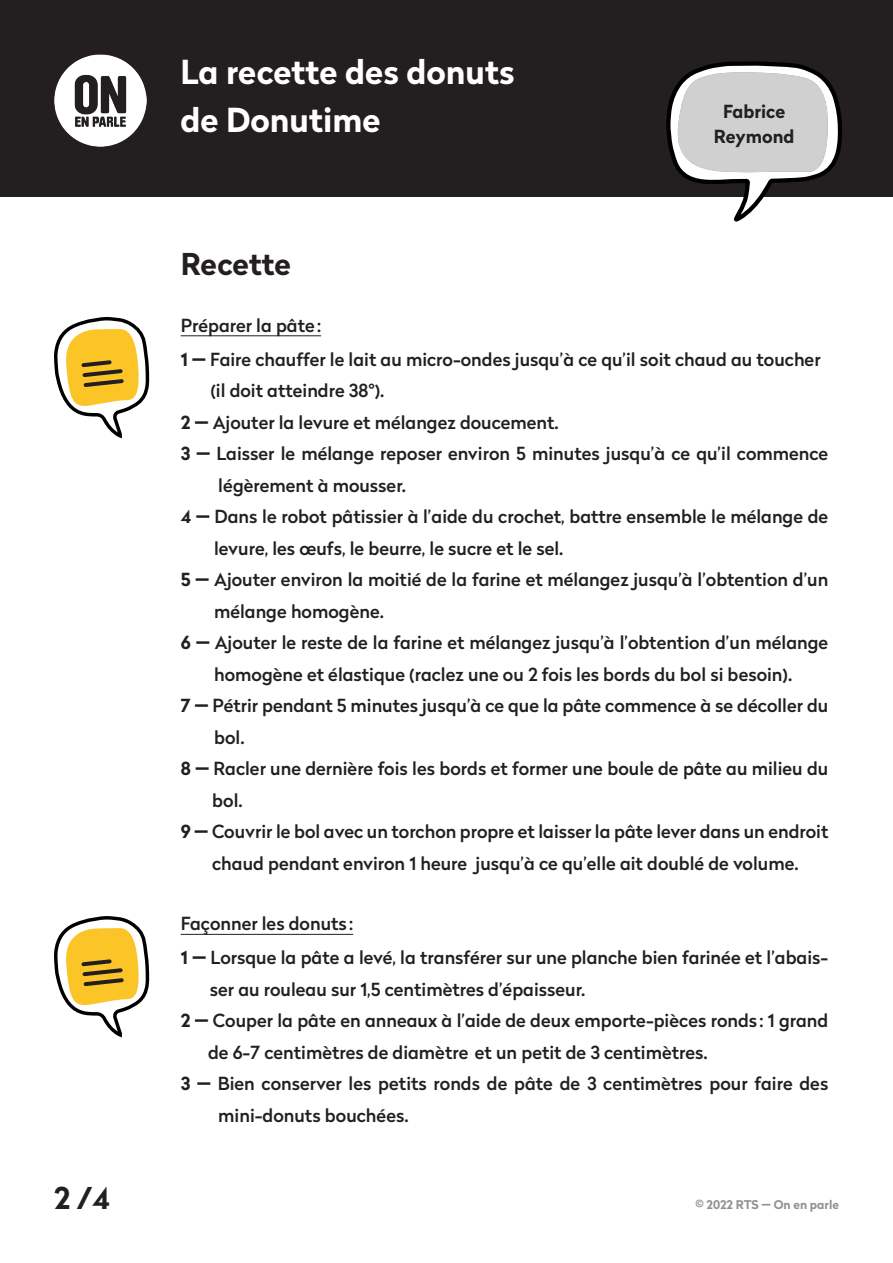
<style>
.page{position:relative;width:893px;height:1263px;background:#fff}
.page>*{position:absolute;margin:0;border:0;box-sizing:border-box;transform-origin:0 0}
.t1{font:700 33px "Radikal";color:#fff}
.t2{font:700 30px "Radikal";color:#231f20}
.t3{font:500 18px/31.5px "Radikal";color:#231f20}
.t4{font:700 18px "Radikal";color:#231f20}
.t5{font:700 12px "Radikal";color:#8e9392}
.s1{font-weight:700}
</style>
<div class="page">
<div style="left:0;top:0;width:893px;height:197px;background:#231f20"></div>
<hr style="left:181px;top:335px;width:140px;height:1px;background:#231f20">
<hr style="left:181px;top:934px;width:172px;height:1px;background:#231f20">
<svg style="left:54px;top:317px;width:95px;height:121px"></svg>
<svg style="left:54px;top:916px;width:95px;height:121px"></svg>
<img style="left:54px;top:54px;width:93px;height:93px">
<svg style="left:666px;top:61px;width:176px;height:161px"></svg>
<h2 class="t2" style="left:54px;top:1176px;width:57px">2 /4</h2>
<p class="t1" style="left:180px;top:48px;width:336px">La recette des donuts</p>
<p class="t1" style="left:180px;top:96px;width:201px">de Donutime</p>
<p class="t2" style="left:181px;top:242px;width:112px">Recette</p>
<p class="t4" style="left:723px;top:98px;width:64px">Fabrice</p>
<p class="t4" style="left:714px;top:123px;width:82px">Reymond</p>
<p class="t3" style="left:181px;top:309px;width:142px">Préparer la pâte:</p>
<p class="t3" style="left:181px;top:343px;width:641px"><span class="s1">1 —</span> Faire chauffer le lait au micro-ondes jusqu’à ce qu’il soit chaud au toucher</p>
<p class="t3" style="left:210px;top:374px;width:175px">(il doit atteindre 38°).</p>
<p class="t3" style="left:181px;top:406px;width:380px"><span class="s1">2 —</span> Ajouter la levure et mélangez doucement.</p>
<p class="t3" style="left:218px;top:437px;width:611px;text-indent:-38px"><span class="s1">3 —</span> Laisser le mélange reposer environ 5 minutes jusqu’à ce qu’il commence légèrement à mousser.</p>
<p class="t3" style="left:214px;top:500px;width:616px;text-indent:-33px"><span class="s1">4 —</span> Dans le robot pâtissier à l’aide du crochet, battre ensemble le mélange de levure, les œufs, le beurre, le sucre et le sel.</p>
<p class="t3" style="left:214px;top:563px;width:616px;text-indent:-33px"><span class="s1">5 —</span> Ajouter environ la moitié de la farine et mélangez jusqu’à l’obtention d’un mélange homogène.</p>
<p class="t3" style="left:181px;top:626px;width:649px;text-align:center"><span class="s1">6 —</span> Ajouter le reste de la farine et mélangez jusqu’à l’obtention d’un mélange homogène et élastique (raclez une ou 2 fois les bords du bol si besoin).</p>
<p class="t3" style="left:181px;top:689px;width:649px"><span class="s1">7 —</span> Pétrir pendant 5 minutes jusqu’à ce que la pâte commence à se décoller du</p>
<p class="t3" style="left:214px;top:721px;width:32px">bol.</p>
<p class="t3" style="left:212px;top:752px;width:618px;text-indent:-31px"><span class="s1">8 —</span> Racler une dernière fois les bords et former une boule de pâte au milieu du bol.</p>
<p class="t3" style="left:181px;top:815px;width:649px;text-align:center"><span class="s1">9 —</span> Couvrir le bol avec un torchon propre et laisser la pâte lever dans un endroit chaud pendant environ 1 heure jusqu’à ce qu’elle ait doublé de volume.</p>
<p class="t3" style="left:181px;top:907px;width:174px">Façonner les donuts :</p>
<p class="t3" style="left:210px;top:941px;width:620px;text-indent:-29px"><span class="s1">1 —</span> Lorsque la pâte a levé, la transférer sur une planche bien farinée et l’abais&shy;ser au rouleau sur 1,5 centimètres d’épaisseur.</p>
<p class="t3" style="left:208px;top:1004px;width:622px;text-indent:-27px"><span class="s1">2 —</span> Couper la pâte en anneaux à l’aide de deux emporte-pièces ronds : 1 grand de 6-7 centimètres de diamètre et un petit de 3 centimètres.</p>
<p class="t3" style="left:218px;top:1067px;width:612px;text-indent:-38px"><span class="s1">3 —</span> Bien conserver les petits ronds de pâte de 3 centimètres pour faire des mini-donuts bouchées.</p>
<p class="t5" style="left:696px;top:1195px;width:145px">© 2022 RTS — On en parle</p>
</div>
